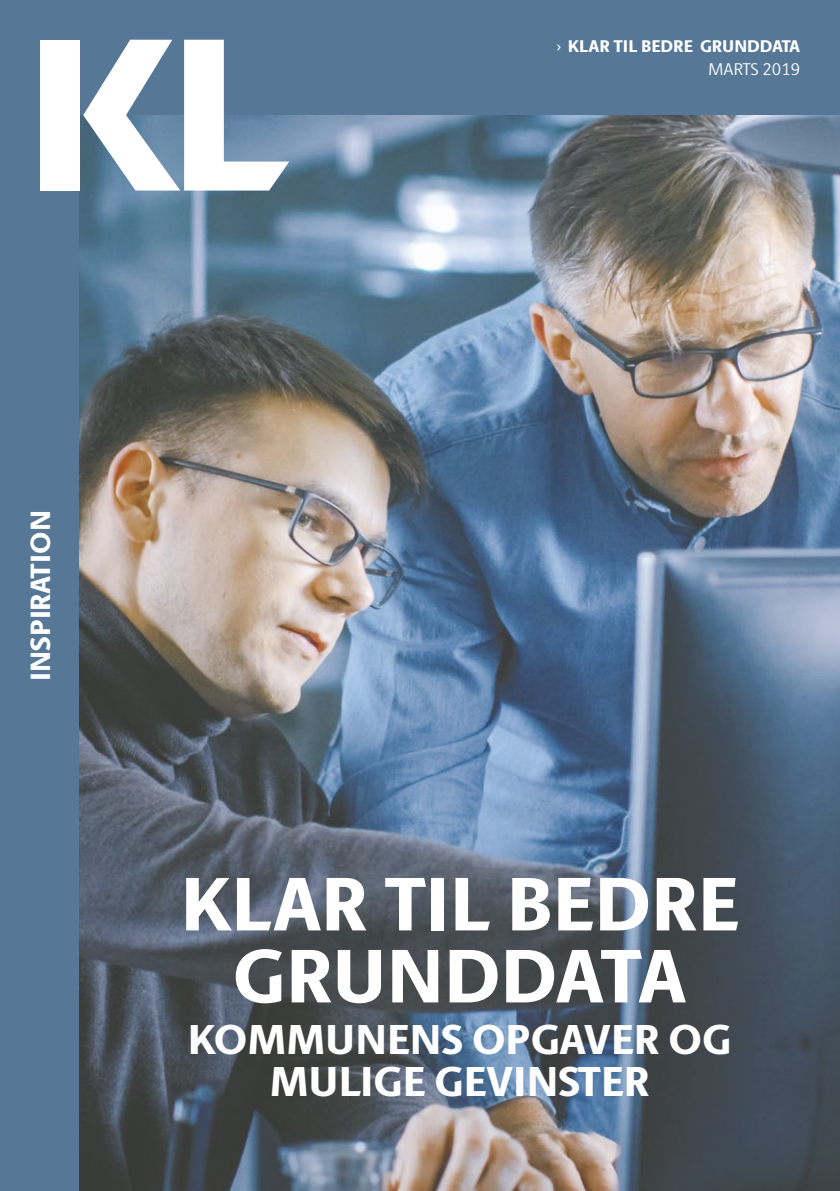
<style>
.page{position:relative;width:840px;height:1191px;background:#fff}
.page>*{position:absolute;margin:0;border:0;box-sizing:border-box;transform-origin:0 0}
.t1{font:800 76px/72px "ID Sans";color:#fff;text-align:center}
.t2{font:800 42px/42px "ID Sans";color:#fff;text-align:center}
.t3{font:800 28px "ID Sans";color:#fff}
.t4{font:800 17px/23px "ID Sans";color:#fff;text-align:right}
.s1{font-weight:300}
</style>
<div class="page">
<div style="left:0;top:0;width:839px;height:1191px;background:#567796"></div>
<img style="left:79px;top:115px;width:760px;height:1076px">
<div style="left:40px;top:40px;width:39px;height:150px;background:#fff"></div>
<svg style="left:83px;top:40px;width:206px;height:150px"></svg>
<p class="t4" style="left:556px;top:35px;width:245px"><span class="s1">›</span> KLAR TIL BEDRE GRUNDDATA<br><span class="s1">MARTS 2019</span></p>
<p class="t3" style="left:23px;top:680px;width:172px;rotate:-90deg">INSPIRATION</p>
<h1 class="t1" style="left:180px;top:868px;width:559px">KLAR TIL BEDRE<br>GRUNDDATA</h1>
<p class="t2" style="left:188px;top:1019px;width:544px">KOMMUNENS OPGAVER OG<br>MULIGE GEVINSTER</p>
</div>
